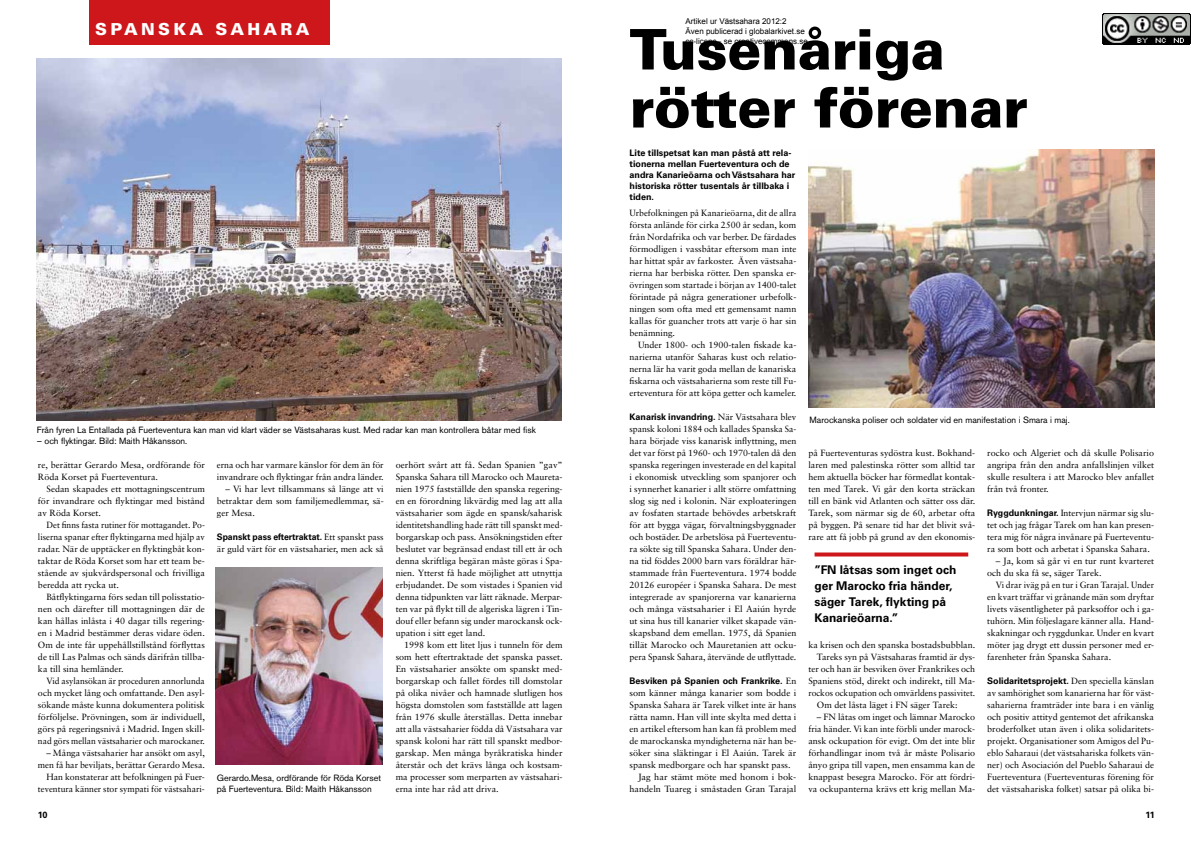
<style>
.page{position:relative;width:1191px;height:842px;background:#fff}
.page>*{position:absolute;margin:0;border:0;box-sizing:border-box;transform-origin:0 0}
.t1{font:900 56px/58px "Univers";letter-spacing:-.01em;color:#000}
.t2{font:900 16.5px "Univers";letter-spacing:.2em;color:#fff}
.t3{font:700 12px/16px "Univers";letter-spacing:-.005em;color:#000}
.t4{font:9px/12px "Sabon";color:#000;text-align:justify}
.t5{font:9px/12px "Sabon";color:#000;text-align:justify;scale:.96 1}
.t6{font:700 9px/11px "Univers";color:#000}
.t7{font:9px/10.8px "Akzidenz Grotesk BE";color:#000}
.t8{font:9px/12px "Sabon";color:#000;text-align:justify;scale:.95 1}
.t9{font:8px/9.6px "Arial";color:#000}
.s1{font-family:"Sabon";font-weight:400}
.s2{font-family:"Univers";font-weight:700}
</style>
<div class="page">
<div style="left:90px;top:0;width:240px;height:44px;background:#cd171a"></div>
<img style="left:215px;top:568px;width:168px;height:197px">
<img style="left:808px;top:149px;width:346px;height:259px">
<img style="left:37px;top:58px;width:524px;height:363px">
<svg style="left:814px;top:552px;width:154px;height:4px"></svg>
<img style="left:1103px;top:13px;width:88px;height:31px">
<h2 class="t2" style="left:95px;top:18px;width:216px">spansk a sahar a</h2>
<p class="t7" style="left:37px;top:424px;width:500px">Från fyren La Entallada på Fuerteventura kan man vid klart väder se Västsaharas kust. Med radar kan man kontrollera båtar med fisk</p>
<p class="t7" style="left:37px;top:435px;width:152px">– och flyktingar. Bild: Maith Håkansson.</p>
<p class="t4" style="left:38px;top:459px;width:168px">re, berättar Gerardo Mesa, ordförande för<br>Röda Korset på Fuerteventura.</p>
<p class="t4" style="left:38px;top:483px;width:168px;text-indent:9px">Sedan skapades ett mottagningscentrum för invandrare och flyktingar med bistånd av Röda Korset.</p>
<p class="t5" style="left:38px;top:519px;width:175px;text-indent:9px">Det finns fasta rutiner för mottagandet. Po&shy;liserna spanar efter flyktingarna med hjälp av radar. När de upptäcker en flyktingbåt kon&shy;taktar de Röda Korset som har ett team be&shy;stående av sjukvårdspersonal och frivilliga beredda att rycka ut.</p>
<p class="t4" style="left:38px;top:591px;width:168px;text-indent:9px">Båtflyktingarna förs sedan till polisstatio&shy;nen och därefter till mottagningen där de kan hållas inlåsta i 40 dagar tills regering&shy;en i Madrid bestämmer deras vidare öden.<br>Om de inte får uppehållstillstånd förflyttas de till Las Palmas och sänds därifrån tillba&shy;ka till sina hemländer.</p>
<p class="t8" style="left:38px;top:675px;width:177px;text-indent:9px">Vid asylansökan är proceduren annorlunda och mycket lång och omfattande. Den asyl&shy;sökande måste kunna dokumentera politisk förföljelse. Prövningen, som är individuell, görs på regeringsnivå i Madrid. Ingen skill&shy;nad görs mellan västsaharier och marockaner.</p>
<p class="t4" style="left:38px;top:747px;width:168px;text-align:right">– Många västsaharier har ansökt om asyl, men få har beviljats, berättar Gerardo Mesa.<br>Han konstaterar att befolkningen på Fuer&shy;teventura känner stor sympati för västsahari-</p>
<p class="t4" style="left:217px;top:459px;width:168px">erna och har varmare känslor för dem än för invandrare och flyktingar från andra länder.</p>
<p class="t4" style="left:217px;top:483px;width:168px;text-indent:9px">– Vi har levt tillsammans så länge att vi betraktar dem som familjemedlemmar, sä&shy;ger Mesa.</p>
<p class="t6" style="left:217px;top:531px;width:168px">Spanskt pass eftertraktat. <span class="s1">Ett spanskt pass</span></p>
<p class="t4" style="left:217px;top:543px;width:168px">är guld värt för en västsaharier, men ack så</p>
<p class="t7" style="left:217px;top:772px;width:166px">Gerardo.Mesa, ordförande för Röda Korset på Fuerteventura. Bild: Maith Håkansson</p>
<p class="t4" style="left:396px;top:459px;width:168px">oerhört svårt att få. Sedan Spanien ”gav” Spanska Sahara till Marocko och Maureta&shy;nien 1975 fastställde den spanska regering&shy;en en förordning likvärdig med lag att alla västsaharier som ägde en spansk/saharisk identitetshandling hade rätt till spanskt med&shy;borgarskap och pass. Ansökningstiden efter beslutet var begränsad endast till ett år och denna skriftliga begäran måste göras i Spa&shy;nien. Ytterst få hade möjlighet att utnyttja erbjudandet. De som vistades i Spanien vid denna tidpunkten var lätt räknade. Merpar&shy;ten var på flykt till de algeriska lägren i Tin&shy;douf eller befann sig under marockansk ock&shy;upation i sitt eget land.</p>
<p class="t4" style="left:396px;top:639px;width:168px;text-indent:9px">1998 kom ett litet ljus i tunneln för dem som hett eftertraktade det spanska passet.<br>En västsaharier ansökte om spanskt med&shy;borgarskap och fallet fördes till domstolar på olika nivåer och hamnade slutligen hos högsta domstolen som fastställde att lagen från 1976 skulle återställas. Detta innebar att alla västsaharier födda då Västsahara var spansk koloni har rätt till spanskt medbor&shy;garskap. Men många byråkratiska hinder återstår och det krävs långa och kostsam&shy;ma processer som merparten av västsahari&shy;erna inte har råd att driva.</p>
<p class="t9" style="left:685px;top:17px;width:124px">Artikel ur Västsahara 2012:2<br>Även publicerad i globalarkivet.se cc-licens - se creativecommons.se</p>
<h1 class="t1" style="left:629px;top:20px;width:400px">Tusenåriga rötter förenar</h1>
<p class="t6" style="left:629px;top:147px;width:167px">Lite tillspetsat kan man påstå att rela&shy;tionerna mellan Fuerteventura och de andra Kanarieöarna och Västsahara har historiska rötter tusentals år tillbaka i tiden.</p>
<p class="t4" style="left:629px;top:207px;width:168px">Urbefolkningen på Kanarieöarna, dit de allra första anlände för cirka 2500 år sedan, kom från Nordafrika och var berber. De färdades förmodligen i vassbåtar eftersom man inte har hittat spår av farkoster. Även västsaha&shy;rierna har berbiska rötter. Den spanska er&shy;övringen som startade i början av 1400-talet förintade på några generationer urbefolk&shy;ningen som ofta med ett gemensamt namn kallas för guancher trots att varje ö har sin benämning.</p>
<p class="t4" style="left:629px;top:339px;width:168px;text-indent:9px">Under 1800- och 1900-talen fiskade ka&shy;narierna utanför Saharas kust och relatio&shy;nerna lär ha varit goda mellan de kanariska fiskarna och västsaharierna som reste till Fu&shy;erteventura för att köpa getter och kameler.</p>
<p class="t6" style="left:629px;top:411px;width:168px">Kanarisk invandring. <span class="s1">När Västsahara blev</span></p>
<p class="t5" style="left:629px;top:423px;width:175px">spansk koloni 1884 och kallades Spanska Sa&shy;hara började viss kanarisk inflyttning, men det var först på 1960- och 1970-talen då den spanska regeringen investerade en del kapital i ekonomisk utveckling som spanjorer och i synnerhet kanarier i allt större omfattning slog sig ned i kolonin. När exploateringen av fosfaten startade behövdes arbetskraft för att bygga vägar, förvaltningsbyggnader och bostäder. De arbetslösa på Fuerteventu&shy;ra sökte sig till Spanska Sahara. Under den&shy;na tid föddes 2000 barn vars föräldrar här&shy;stammade från Fuerteventura. 1974 bodde 20126 européer i Spanska Sahara. De mest integrerade av spanjorerna var kanarierna och många västsaharier i El Aaiún hyrde ut sina hus till kanarier vilket skapade vän&shy;skapsband dem emellan. 1975, då Spanien tillät Marocko och Mauretanien att ocku&shy;pera Spansk Sahara, återvände de utflyttade.</p>
<p class="t6" style="left:629px;top:675px;width:168px">Besviken på Spanien och Frankrike. <span class="s1">En</span></p>
<p class="t4" style="left:629px;top:687px;width:168px">som känner många kanarier som bodde i</p>
<p class="t4" style="left:629px;top:699px;width:168px">Spanska Sahara är Tarek vilket inte är hans</p>
<p class="t4" style="left:629px;top:711px;width:168px">rätta namn. Han vill inte skylta med detta i</p>
<p class="t4" style="left:629px;top:723px;width:168px">en artikel eftersom han kan få problem med</p>
<p class="t4" style="left:629px;top:735px;width:168px">de marockanska myndigheterna när han be-</p>
<p class="t4" style="left:629px;top:747px;width:168px">söker sina släktingar i El Aaiún. Tarek är</p>
<p class="t4" style="left:629px;top:759px;width:163px">spansk medborgare och har spanskt pass.</p>
<p class="t4" style="left:638px;top:771px;width:160px">Jag har stämt möte med honom i bok-</p>
<p class="t4" style="left:629px;top:783px;width:168px">handeln Tuareg i småstaden Gran Tarajal</p>
<p class="t7" style="left:809px;top:415px;width:262px">Marockanska poliser och soldater vid en manifestation i Smara i maj.</p>
<p class="t4" style="left:808px;top:447px;width:168px">på Fuerteventuras sydöstra kust. Bokhand&shy;laren med palestinska rötter som alltid tar hem aktuella böcker har förmedlat kontak&shy;ten med Tarek. Vi går den korta sträckan till en bänk vid Atlanten och sätter oss där.<br>Tarek, som närmar sig de 60, arbetar ofta på byggen. På senare tid har det blivit svå&shy;rare att få jobb på grund av den ekonomis-</p>
<h3 class="t3" style="left:814px;top:561px;width:143px">”FN låtsas som inget och ger Marocko fria händer, säger Tarek, flykting på<br>Kanarieöarna.”</h3>
<p class="t4" style="left:808px;top:639px;width:168px">ka krisen och den spanska bostadsbubblan.</p>
<p class="t4" style="left:817px;top:651px;width:160px">Tareks syn på Västsaharas framtid är dys-</p>
<p class="t4" style="left:808px;top:663px;width:168px">ter och han är besviken över Frankrikes och</p>
<p class="t4" style="left:808px;top:675px;width:168px">Spaniens stöd, direkt och indirekt, till Ma-</p>
<p class="t8" style="left:808px;top:687px;width:177px">rockos ockupation och omvärldens passivitet.</p>
<p class="t4" style="left:817px;top:699px;width:142px">Om det låsta läget i FN säger Tarek:</p>
<p class="t4" style="left:808px;top:711px;width:168px;text-indent:9px">– FN låtas om inget och lämnar Marocko fria händer. Vi kan inte förbli under marock&shy;ansk ockupation för evigt. Om det inte blir förhandlingar inom två år måste Polisario ånyo gripa till vapen, men ensamma kan de knappast besegra Marocko. För att fördri&shy;va ockupanterna krävs ett krig mellan Ma-</p>
<p class="t4" style="left:987px;top:447px;width:168px">rocko och Algeriet och då skulle Polisario angripa från den andra anfallslinjen vilket skulle resultera i att Marocko blev anfallet från två fronter.</p>
<p class="t4" style="left:987px;top:507px;width:168px"><span class="s2">Ryggdunkningar.</span> Intervjun närmar sig slu&shy;tet och jag frågar Tarek om han kan presen&shy;tera mig för några invånare på Fuerteventu&shy;ra som bott och arbetat i Spanska Sahara.</p>
<p class="t4" style="left:987px;top:555px;width:168px;text-indent:9px">– Ja, kom så går vi en tur runt kvarteret och du ska få se, säger Tarek.</p>
<p class="t5" style="left:987px;top:579px;width:175px;text-indent:9px">Vi drar iväg på en tur i Gran Tarajal. Under en kvart träffar vi grånande män som dryftar livets väsentligheter på parksoffor och i ga&shy;tuhörn. Min följeslagare känner alla. Hand&shy;skakningar och ryggdunkar. Under en kvart möter jag drygt ett dussin personer med er&shy;farenheter från Spanska Sahara.</p>
<p class="t6" style="left:987px;top:675px;width:168px">Solidaritetsprojekt. <span class="s1">Den speciella känslan</span></p>
<p class="t4" style="left:987px;top:687px;width:168px">av samhörighet som kanarierna har för väst&shy;saharierna framträder inte bara i en vänlig och positiv attityd gentemot det afrikanska broderfolket utan även i olika solidaritets&shy;projekt. Organisationer som Amigos del Pu&shy;eblo Saharaui (det västsahariska folkets vän&shy;ner) och Asociación del Pueblo Saharaui de Fuerteventura (Fuerteventuras förening för det västsahariska folket) satsar på olika bi-</p>
<p class="t6" style="left:38px;top:809px;width:11px">10</p>
<p class="t6" style="left:1145px;top:809px;width:11px">11</p>
</div>
